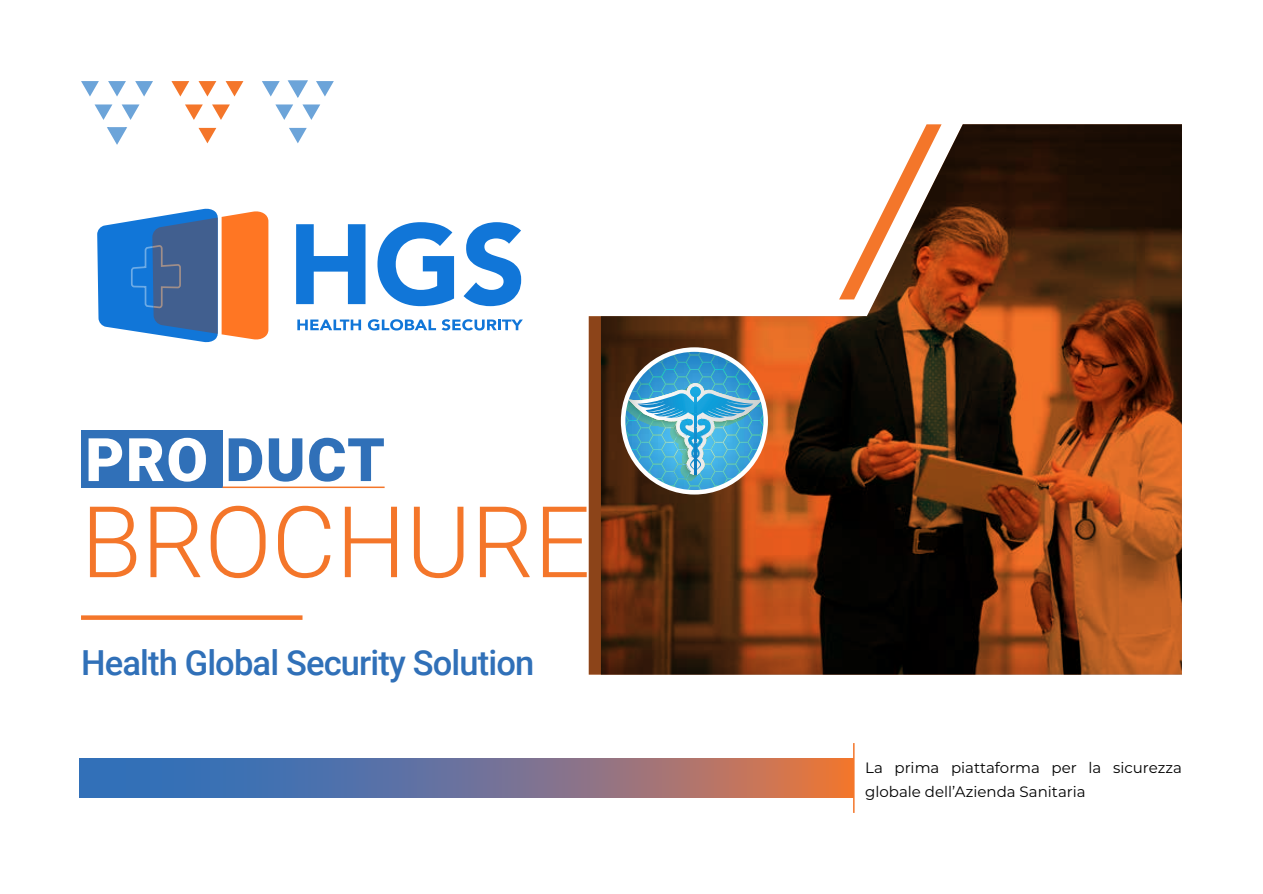
<style>
.page{position:relative;width:1263px;height:894px;background:#fff}
.page>*{position:absolute;margin:0;border:0;box-sizing:border-box;transform-origin:0 0}
.t1{font:300 99px "Roboto";color:#f4762a}
.t2{font:900 60px "Roboto";letter-spacing:.025em;color:#3070b8}
.t3{font:500 34.5px "Roboto";letter-spacing:-.025em;color:#3070b8}
.t4{font:15px/24px "Montserrat";color:#000}
.s1{color:#fff}
</style>
<div class="page">
<div style="left:81px;top:430px;width:141px;height:58px;background:#3070b8"></div>
<hr style="left:222px;top:486px;width:162px;height:2px;background:#f4762a">
<svg style="left:81px;top:615px;width:221px;height:4px"></svg>
<hr style="left:853px;top:742px;width:1px;height:70px;background:#f4762a">
<svg style="left:226px;top:81px;width:17px;height:15px"></svg>
<svg style="left:198px;top:81px;width:18px;height:15px"></svg>
<svg style="left:198px;top:128px;width:18px;height:15px"></svg>
<svg style="left:171px;top:81px;width:18px;height:15px"></svg>
<svg style="left:212px;top:104px;width:18px;height:16px"></svg>
<svg style="left:185px;top:104px;width:18px;height:16px"></svg>
<svg style="left:289px;top:128px;width:18px;height:15px"></svg>
<svg style="left:262px;top:80px;width:72px;height:40px"></svg>
<svg style="left:135px;top:81px;width:18px;height:15px"></svg>
<svg style="left:108px;top:81px;width:18px;height:15px"></svg>
<svg style="left:107px;top:127px;width:20px;height:18px"></svg>
<svg style="left:81px;top:81px;width:18px;height:15px"></svg>
<svg style="left:122px;top:104px;width:17px;height:16px"></svg>
<svg style="left:95px;top:104px;width:17px;height:16px"></svg>
<svg style="left:589px;top:124px;width:593px;height:550px"></svg>
<svg style="left:80px;top:758px;width:773px;height:39px;background:#77728f"></svg>
<img style="left:668px;top:349px;width:52px;height:1px">
<img style="left:629px;top:350px;width:130px;height:26px">
<img style="left:728px;top:369px;width:7px;height:7px">
<img style="left:735px;top:369px;width:17px;height:7px">
<img style="left:678px;top:362px;width:8px;height:14px">
<img style="left:747px;top:349px;width:17px;height:13px">
<img style="left:760px;top:354px;width:5px;height:22px">
<img style="left:698px;top:352px;width:17px;height:10px">
<img style="left:686px;top:354px;width:17px;height:22px">
<svg style="left:698px;top:354px;width:5px;height:8px"></svg>
<img style="left:710px;top:354px;width:18px;height:22px">
<svg style="left:723px;top:354px;width:29px;height:15px"></svg>
<img style="left:673px;top:352px;width:18px;height:10px">
<svg style="left:685px;top:354px;width:6px;height:8px"></svg>
<img style="left:661px;top:354px;width:17px;height:22px">
<svg style="left:673px;top:354px;width:5px;height:8px"></svg>
<img style="left:624px;top:349px;width:17px;height:13px">
<svg style="left:636px;top:354px;width:28px;height:15px"></svg>
<img style="left:623px;top:354px;width:6px;height:22px">
<svg style="left:624px;top:354px;width:5px;height:8px"></svg>
<img style="left:638px;top:369px;width:16px;height:7px">
<img style="left:623px;top:376px;width:142px;height:116px">
<svg style="left:694px;top:396px;width:2px;height:78px"></svg>
<img style="left:673px;top:412px;width:42px;height:52px">
<img style="left:673px;top:464px;width:18px;height:15px">
<div style="left:621px;top:347px;width:147px;height:147px;border:4px solid #fff;border-radius:50%"></div>
<svg style="left:296px;top:224px;width:69px;height:80px"></svg>
<svg style="left:377px;top:222px;width:77px;height:84px"></svg>
<svg style="left:463px;top:222px;width:58px;height:84px"></svg>
<svg style="left:297px;top:319px;width:64px;height:11px"></svg>
<svg style="left:368px;top:319px;width:155px;height:11px"></svg>
<svg style="left:97px;top:209px;width:171px;height:133px;background:#7b8199"></svg>
<h2 class="t2" style="left:85px;top:417px;width:301px"><span class="s1">PRO</span> DUCT</h2>
<h1 class="t1" style="left:81px;top:472px;width:511px">BROCHURE</h1>
<h3 class="t3" style="left:81px;top:638px;width:455px">Health Global Security Solution</h3>
<p class="t4" style="left:865px;top:755px;width:318px">La prima piattaforma per la sicurezza globale dell’Azienda Sanitaria</p>
</div>
